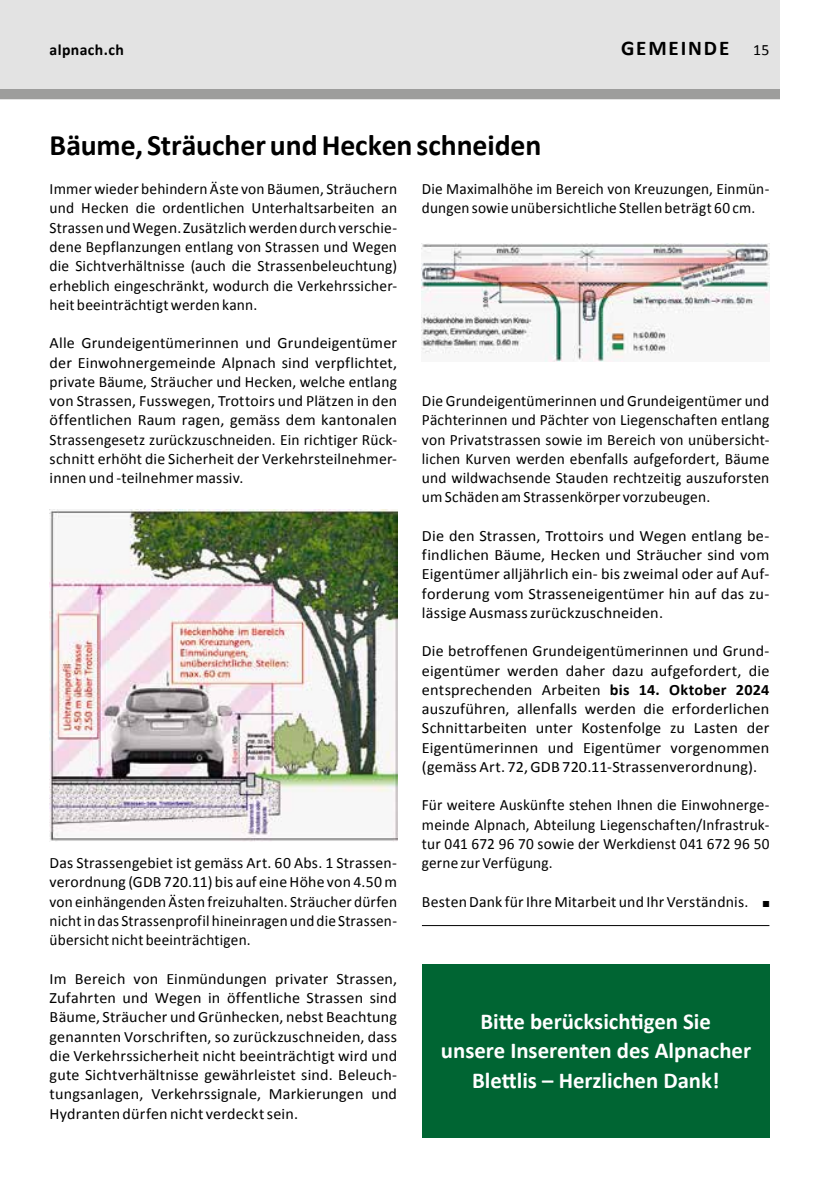
<style>
.page{position:relative;width:829px;height:1191px;background:#fff}
.page>*{position:absolute;margin:0;border:0;box-sizing:border-box;transform-origin:0 0}
.t1{font:700 29.75px "Calibri";letter-spacing:-.005em;color:#000}
.t2{font:700 22.75px/29.8px "Calibri";color:#fff;text-align:center}
.t3{font:700 21px "Calibri";letter-spacing:.09em;color:#000}
.t4{font:15.75px/19.2px "Calibri";letter-spacing:.01em;color:#000;text-align:justify}
.t5{font:700 15.75px "Calibri";letter-spacing:.025em;color:#000}
.s1{font-weight:400;font-size:15.75px}
.s2{font-weight:700}
</style>
<div class="page">
<div style="left:0;top:0;width:779px;height:99px;background:#e3e3e3"></div>
<div style="left:0;top:89px;width:779px;height:10px;background:#9d9d9c"></div>
<img style="left:50px;top:509px;width:347px;height:332px">
<img style="left:422px;top:243px;width:347px;height:119px">
<hr style="left:422px;top:925px;width:347px;height:1px;background:#000">
<div style="left:422px;top:964px;width:347px;height:173px;background:#006533"></div>
<p class="t5" style="left:50px;top:40px;width:76px">alpnach.ch</p>
<h3 class="t3" style="left:621px;top:35px;width:150px">GEMEINDE <span class="s1">15</span></h3>
<h1 class="t1" style="left:50px;top:126px;width:493px">Bäume, Sträucher und Hecken schneiden</h1>
<p class="t4" style="left:50px;top:179px;width:349px">Immer wieder behindern Äste von Bäumen, Sträuchern und Hecken die ordentlichen Unterhaltsarbeiten an Strassen und Wegen. Zusätzlich werden durch verschie&shy;dene Bepflanzungen entlang von Strassen und Wegen die Sichtverhältnisse (auch die Strassenbeleuchtung) erheblich eingeschränkt, wodurch die Verkehrssicher&shy;heit beeinträchtigt werden kann.</p>
<p class="t4" style="left:50px;top:333px;width:349px">Alle Grundeigentümerinnen und Grundeigentümer der Einwohnergemeinde Alpnach sind verpflichtet, private Bäume, Sträucher und Hecken, welche entlang von Strassen, Fusswegen, Trottoirs und Plätzen in den öffentlichen Raum ragen, gemäss dem kantonalen Strassengesetz zurückzuschneiden. Ein richtiger Rück&shy;schnitt erhöht die Sicherheit der Verkehrsteilnehmer&shy;innen und -teilnehmer massiv.</p>
<p class="t4" style="left:422px;top:179px;width:349px">Die Maximalhöhe im Bereich von Kreuzungen, Einmün&shy;dungen sowie unübersichtliche Stellen beträgt 60 cm.</p>
<p class="t4" style="left:422px;top:391px;width:349px">Die Grundeigentümerinnen und Grundeigentümer und Pächterinnen und Pächter von Liegenschaften entlang von Privatstrassen sowie im Bereich von unübersicht&shy;lichen Kurven werden ebenfalls aufgefordert, Bäume und wildwachsende Stauden rechtzeitig auszuforsten um Schäden am Strassenkörper vorzubeugen.</p>
<p class="t4" style="left:422px;top:526px;width:349px">Die den Strassen, Trottoirs und Wegen entlang be&shy;findlichen Bäume, Hecken und Sträucher sind vom Eigentümer alljährlich ein- bis zweimal oder auf Auf&shy;forderung vom Strasseneigentümer hin auf das zu&shy;lässige Ausmass zurückzuschneiden.</p>
<p class="t4" style="left:422px;top:641px;width:349px">Die betroffenen Grundeigentümerinnen und Grund&shy;eigentümer werden daher dazu aufgefordert, die entsprechenden Arbeiten <span class="s2">bis 14. Oktober 2024 </span>auszuführen, allenfalls werden die erforderlichen Schnittarbeiten unter Kostenfolge zu Lasten der Eigentümerinnen und Eigentümer vorgenommen (gemäss Art. 72, GDB 720.11-Strassenverordnung).</p>
<p class="t4" style="left:422px;top:795px;width:349px">Für weitere Auskünfte stehen Ihnen die Einwohnerge&shy;meinde Alpnach, Abteilung Liegenschaften/Infrastruk&shy;tur 041 672 96 70 sowie der Werkdienst 041 672 96 50 gerne zur Verfügung.</p>
<p class="t4" style="left:422px;top:892px;width:349px">Besten Dank für Ihre Mitarbeit und Ihr Verständnis. ■</p>
<p class="t4" style="left:50px;top:853px;width:349px">Das Strassengebiet ist gemäss Art. 60 Abs. 1 Strassen&shy;verordnung (GDB 720.11) bis auf eine Höhe von 4.50m von einhängenden Ästen freizuhalten. Sträucher dürfen nicht in das Strassenprofil hineinragen und die Strassen&shy;übersicht nicht beeinträchtigen.</p>
<p class="t4" style="left:50px;top:969px;width:349px">Im Bereich von Einmündungen privater Strassen, Zufahrten und Wegen in öffentliche Strassen sind Bäume, Sträucher und Grünhecken, nebst Beachtung genannten Vorschriften, so zurückzuschneiden, dass die Verkehrssicherheit nicht beeinträchtigt wird und gute Sichtverhältnisse gewährleistet sind. Beleuch&shy;tungsanlagen, Verkehrssignale, Markierungen und Hydranten dürfen nicht verdeckt sein.</p>
<h2 class="t2" style="left:441px;top:1006px;width:312px">Bitte berücksichtigen Sie<br>unsere Inserenten des Alpnacher<br>Blettlis – Herzlichen Dank!</h2>
</div>
